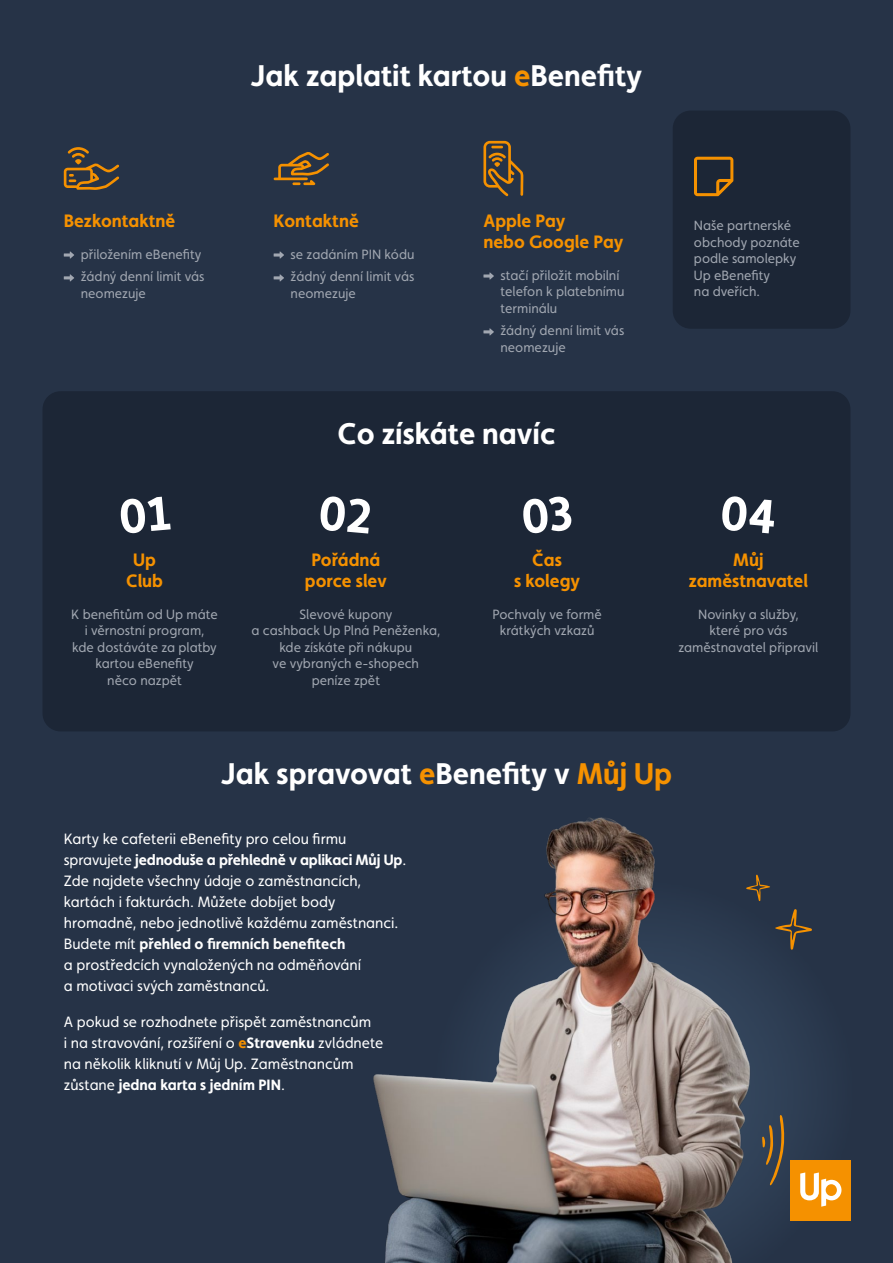
<style>
.page{position:relative;width:893px;height:1263px;background:#263347}
.page>*{position:absolute;margin:0;border:0;box-sizing:border-box;transform-origin:0 0}
.t1{font:700 30px "Faricy New";color:#fff}
.t2{font:700 18px/21px "Faricy New";color:#f59100;text-align:center}
.t3{font:15px/21px "Faricy New";color:#fff}
.t4{font:13.5px/16.5px "Faricy New";color:#a1a7b1}
.s1{color:#f59100}
.s2{font-weight:700}
.s3{font-weight:700;color:#f59100}
</style>
<div class="page">
<svg style="left:274px;top:251px;width:10px;height:8px"></svg>
<svg style="left:274px;top:274px;width:10px;height:7px"></svg>
<svg style="left:274px;top:152px;width:55px;height:33px"></svg>
<svg style="left:483px;top:272px;width:11px;height:8px"></svg>
<svg style="left:483px;top:328px;width:11px;height:7px"></svg>
<svg style="left:483px;top:141px;width:40px;height:55px"></svg>
<svg style="left:64px;top:251px;width:10px;height:8px"></svg>
<svg style="left:64px;top:274px;width:10px;height:7px"></svg>
<svg style="left:64px;top:147px;width:55px;height:43px"></svg>
<div style="left:673px;top:111px;width:177px;height:218px;background:#1c2636;border-radius:18px"></div>
<svg style="left:694px;top:157px;width:39px;height:39px"></svg>
<div style="left:43px;top:391px;width:807px;height:340px;background:#1c2636;border-radius:18px"></div>
<svg style="left:764px;top:983px;width:87px;height:238px"></svg>
<svg style="left:775px;top:909px;width:37px;height:41px"></svg>
<svg style="left:764px;top:885px;width:6px;height:4px"></svg>
<svg style="left:764px;top:1115px;width:21px;height:70px"></svg>
<img style="left:373px;top:817px;width:391px;height:446px">
<div style="left:790px;top:1160px;width:60px;height:60px;background:#f59100"></div>
<svg style="left:800px;top:1172px;width:41px;height:35px"></svg>
<h1 class="t1" style="left:251px;top:58px;width:393px">Jak zaplatit kartou <span class="s1">e</span>Benefity</h1>
<h2 class="t2" style="left:64px;top:210px;width:113px">Bezkontaktně</h2>
<p class="t4" style="left:81px;top:242px;width:125px;line-height:23px">přiložením eBenefity žádný denní limit vás</p>
<p class="t4" style="left:81px;top:285px;width:67px">neomezuje</p>
<h2 class="t2" style="left:274px;top:210px;width:87px">Kontaktně</h2>
<p class="t4" style="left:291px;top:242px;width:125px;line-height:23px">se zadáním PIN kódu žádný denní limit vás</p>
<p class="t4" style="left:291px;top:285px;width:67px">neomezuje</p>
<h2 class="t2" style="left:483px;top:210px;width:142px;text-align:left">Apple Pay<br>nebo Google Pay</h2>
<p class="t4" style="left:500px;top:267px;width:126px">stačí přiložit mobilní telefon k platebnímu terminálu</p>
<p class="t4" style="left:500px;top:322px;width:125px">žádný denní limit vás neomezuje</p>
<h1 class="t1" style="left:338px;top:415px;width:219px">Co získáte navíc</h1>
<h2 class="t2" style="left:126px;top:549px;width:38px">Up<br>Club</h2>
<p class="t4" style="left:71px;top:605px;width:148px;text-align:center">K benefitům od Up máte i věrnostní program,<br>kde dostáváte za platby kartou eBenefity<br>něco nazpět</p>
<h2 class="t2" style="left:305px;top:549px;width:83px">Pořádná porce slev</h2>
<p class="t4" style="left:251px;top:605px;width:190px;text-align:center">Slevové kupony<br>a cashback Up Plná Peněženka, kde získáte při nákupu<br>ve vybraných e-shopech<br>peníze zpět</p>
<h2 class="t2" style="left:514px;top:549px;width:68px">Čas<br>s kolegy</h2>
<p class="t4" style="left:492px;top:605px;width:111px;text-align:center">Pochvaly ve formě krátkých vzkazů</p>
<p class="t4" style="left:694px;top:217px;width:108px">Naše partnerské obchody poznáte podle samolepky<br>Up eBenefity<br>na dveřích.</p>
<h2 class="t2" style="left:689px;top:549px;width:120px">Můj zaměstnavatel</h2>
<p class="t4" style="left:678px;top:605px;width:141px;text-align:center">Novinky a služby,<br>které pro vás zaměstnavatel připravil</p>
<h1 class="t1" style="left:221px;top:755px;width:453px">Jak spravovat <span class="s1">e</span>Benefity v <span class="s1">Můj Up</span></h1>
<p class="t3" style="left:64px;top:828px;width:344px">Karty ke cafeterii eBenefity pro celou firmu spravujete <span class="s2">jednoduše a přehledně v aplikaci Můj Up</span>.<br>Zde najdete všechny údaje o zaměstnancích, kartách i fakturách. Můžete dobíjet body hromadně, nebo jednotlivě každému zaměstnanci.<br>Budete mít <span class="s2">přehled o firemních benefitech<br></span>a prostředcích vynaložených na odměňování<br>a motivaci svých zaměstnanců.</p>
<p class="t3" style="left:64px;top:1011px;width:321px">A pokud se rozhodnete přispět zaměstnancům<br>i na stravování, rozšíření o <span class="s3">e</span><span class="s2">Stravenku</span> zvládnete na několik kliknutí v Můj Up. Zaměstnancům zůstane <span class="s2">jedna karta s jedním PIN</span>.</p>
</div>
